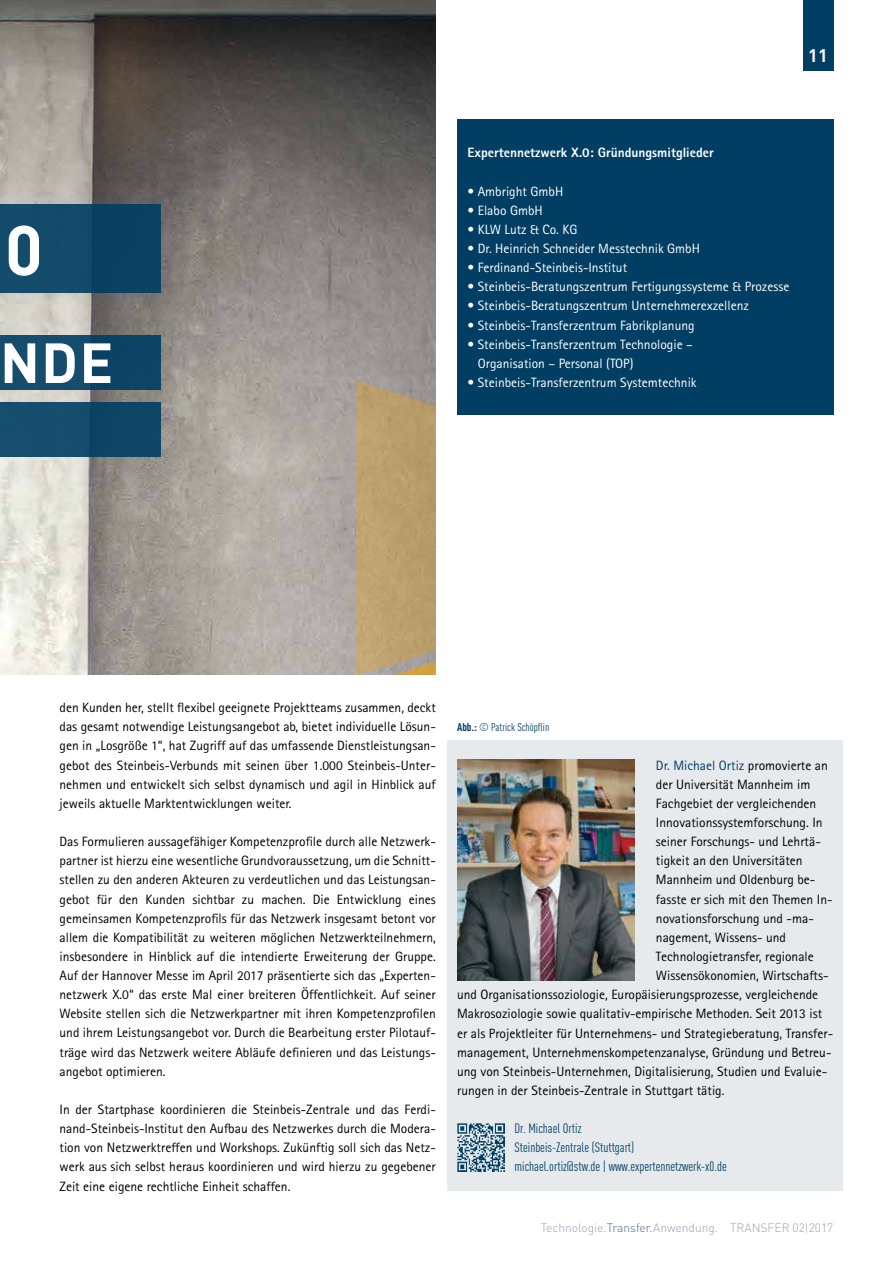
<style>
.page{position:relative;width:893px;height:1263px;background:#fff}
.page>*{position:absolute;margin:0;border:0;box-sizing:border-box;transform-origin:0 0}
.t1{font:700 18px "DINOT";color:#fff}
.t2{font:13.5px/19.2px "Rotis Sans Serif";color:#000;text-align:justify}
.t3{font:13.5px/19.2px "Rotis Sans Serif";color:#fff}
.t4{font:condensed 13.5px/19.2px "DINOT";color:#003e63}
.t5{font:800 13.5px "Rotis Sans Serif";color:#fff}
.t6{font:13.5px "Rotis Sans Serif";color:#003e63}
.t7{font:300 12px "DINOT";color:#98a0b5}
.t8{font:condensed 11.25px "DINOT";color:#003e63}
.s1{font-weight:700}
.s2{color:#000}
.s3{color:#4e6787}
</style>
<div class="page">
<img style="left:0;top:0;width:436px;height:674px">
<div style="left:0;top:204px;width:161px;height:89px;background:#124a69"></div>
<div style="left:0;top:336px;width:161px;height:54px;background:#0d4565"></div>
<div style="left:0;top:402px;width:161px;height:54px;background:#154d6d"></div>
<svg style="left:8px;top:225px;width:31px;height:51px"></svg>
<svg style="left:4px;top:343px;width:106px;height:40px"></svg>
<svg style="left:356px;top:380px;width:80px;height:294px;background:#b99f70"></svg>
<div style="left:803px;top:0;width:30px;height:71px;background:#003e63"></div>
<div style="left:448px;top:740px;width:395px;height:451px;background:#e7eaec"></div>
<img style="left:457px;top:759px;width:177px;height:221px">
<img style="left:457px;top:1124px;width:48px;height:47px">
<div style="left:457px;top:119px;width:376px;height:295px;background:#003e63"></div>
<h1 class="t1" style="left:808px;top:43px;width:21px">11</h1>
<p class="t5" style="left:467px;top:144px;width:248px">Expertennetzwerk X.0: Gründungsmitglieder</p>
<p class="t3" style="left:467px;top:181px;width:97px">• Ambright GmbH</p>
<p class="t3" style="left:467px;top:200px;width:77px">• Elabo GmbH</p>
<p class="t3" style="left:467px;top:220px;width:111px">• KLW Lutz &amp; Co. KG</p>
<p class="t3" style="left:467px;top:239px;width:234px">• Dr. Heinrich Schneider Messtechnik GmbH</p>
<p class="t3" style="left:467px;top:258px;width:161px">• Ferdinand-Steinbeis-Institut</p>
<p class="t3" style="left:467px;top:277px;width:323px">• Steinbeis-Beratungszentrum Fertigungssysteme &amp; Prozesse</p>
<p class="t3" style="left:467px;top:296px;width:283px">• Steinbeis-Beratungszentrum Unternehmerexzellenz</p>
<p class="t3" style="left:467px;top:315px;width:229px">• Steinbeis-Transferzentrum Fabrikplanung</p>
<p class="t3" style="left:478px;top:334px;width:217px;text-indent:-10px">• Steinbeis-Transferzentrum Technologie –<br>Organisation – Personal (TOP)</p>
<p class="t3" style="left:467px;top:373px;width:231px">• Steinbeis-Transferzentrum Systemtechnik</p>
<p class="t2" style="left:60px;top:698px;width:378px">den Kunden her, stellt flexibel geeignete Projektteams zusammen, deckt das gesamt notwendige Leistungsangebot ab, bietet individuelle Lösun&shy;gen in „Losgröße 1“, hat Zugriff auf das umfassende Dienstleistungsan&shy;gebot des Steinbeis-Verbunds mit seinen über 1.000 Steinbeis-Unter&shy;nehmen und entwickelt sich selbst dynamisch und agil in Hinblick auf jeweils aktuelle Marktentwicklungen weiter.</p>
<p class="t2" style="left:60px;top:832px;width:378px">Das Formulieren aussagefähiger Kompetenzprofile durch alle Netzwerk&shy;partner ist hierzu eine wesentliche Grundvoraussetzung, um die Schnitt&shy;stellen zu den anderen Akteuren zu verdeutlichen und das Leistungsan&shy;gebot für den Kunden sichtbar zu machen. Die Entwicklung eines gemeinsamen Kompetenzprofils für das Netzwerk insgesamt betont vor allem die Kompatibilität zu weiteren möglichen Netzwerkteilnehmern, insbesondere in Hinblick auf die intendierte Erweiterung der Gruppe.<br>Auf der Hannover Messe im April 2017 präsentierte sich das „Experten&shy;netzwerk X.0“ das erste Mal einer breiteren Öffentlichkeit. Auf seiner Website stellen sich die Netzwerkpartner mit ihren Kompetenzprofilen und ihrem Leistungsangebot vor. Durch die Bearbeitung erster Pilotauf&shy;träge wird das Netzwerk weitere Abläufe definieren und das Leistungs&shy;angebot optimieren.</p>
<p class="t2" style="left:60px;top:1100px;width:378px">In der Startphase koordinieren die Steinbeis-Zentrale und das Ferdi&shy;nand-Steinbeis-Institut den Aufbau des Netzwerkes durch die Modera&shy;tion von Netzwerktreffen und Workshops. Zukünftig soll sich das Netz&shy;werk aus sich selbst heraus koordinieren und wird hierzu zu gegebener Zeit eine eigene rechtliche Einheit schaffen.</p>
<p class="t8" style="left:457px;top:721px;width:94px"><span class="s1">Abb.:</span> © Patrick Schöpflin</p>
<p class="t6" style="left:656px;top:757px;width:173px">Dr. Michael Ortiz <span class="s2">promovierte an</span></p>
<p class="t2" style="left:656px;top:774px;width:156px">der Universität Mannheim im</p>
<p class="t2" style="left:656px;top:794px;width:162px">Fachgebiet der vergleichenden</p>
<p class="t2" style="left:656px;top:813px;width:168px">Innovationssystemforschung. In</p>
<p class="t2" style="left:656px;top:832px;width:166px">seiner Forschungs- und Lehrtä-</p>
<p class="t2" style="left:656px;top:851px;width:148px">tigkeit an den Universitäten</p>
<p class="t2" style="left:656px;top:870px;width:161px">Mannheim und Oldenburg be-</p>
<p class="t2" style="left:656px;top:889px;width:178px">fasste er sich mit den Themen In-</p>
<p class="t2" style="left:656px;top:908px;width:159px">novationsforschung und -ma-</p>
<p class="t2" style="left:656px;top:928px;width:132px">nagement, Wissens- und</p>
<p class="t2" style="left:656px;top:947px;width:159px">Technologietransfer, regionale</p>
<p class="t2" style="left:656px;top:966px;width:174px">Wissensökonomien, Wirtschafts-</p>
<p class="t2" style="left:457px;top:985px;width:363px">und Organisationssoziologie, Europäisierungsprozesse, vergleichende</p>
<p class="t2" style="left:457px;top:1004px;width:367px">Makrosoziologie sowie qualitativ-empirische Methoden. Seit 2013 ist</p>
<p class="t2" style="left:457px;top:1023px;width:378px">er als Projektleiter für Unternehmens- und Strategieberatung, Transfer-</p>
<p class="t2" style="left:457px;top:1042px;width:376px">management, Unternehmenskompetenzanalyse, Gründung und Betreu-</p>
<p class="t2" style="left:457px;top:1061px;width:372px">ung von Steinbeis-Unternehmen, Digitalisierung, Studien und Evaluie-</p>
<p class="t2" style="left:457px;top:1081px;width:269px">rungen in der Steinbeis-Zentrale in Stuttgart tätig.</p>
<p class="t4" style="left:514px;top:1119px;width:214px">Dr. Michael Ortiz<br>Steinbeis-Zentrale (Stuttgart)<br>michael.ortiz@stw.de | www.expertennetzwerk-x0.de</p>
<p class="t7" style="left:541px;top:1220px;width:294px">Technologie.<span class="s3">Transfer.</span>Anwendung. TRANSFER 02|2017</p>
</div>
